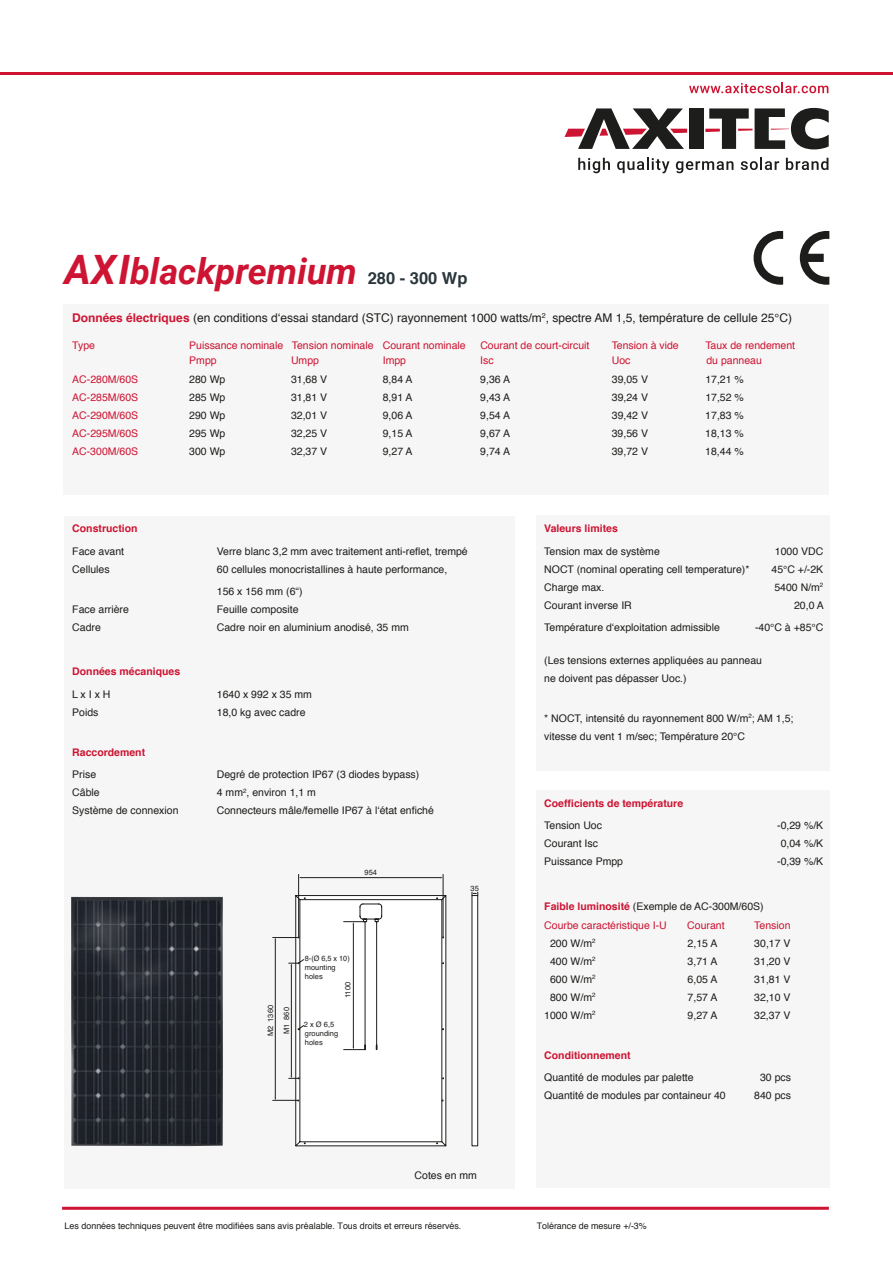
<style>
.page{position:relative;width:893px;height:1263px;background:#fff}
.page>*{position:absolute;margin:0;border:0;box-sizing:border-box;transform-origin:0 0}
.t1{font:italic 700 36px "Roboto";color:#cd1432}
.t2{font:12px "Helvetica";color:#1d1d1b}
.t3{font:10.5px/18px "Helvetica";color:#1d1d1b}
.t4{font:10.5px/19.2px "Helvetica";color:#cd1432}
.t5{font:700 10.5px "Helvetica";color:#cd1432}
.t6{font:9px "Helvetica";color:#1d1d1b}
.t7{font:7.5px/9px "Helvetica";color:#1d1d1b}
.s1{font-size:40.5px}
.s2{font-family:"Helvetica";font-style:normal;font-size:16.5px;color:#2a363b}
.s3{font-weight:700;color:#cd1432}
.s4{font-weight:700}
.s5{color:#1d1d1b}
</style>
<div class="page">
<div style="left:64px;top:516px;width:450px;height:672px;background:#f6f6f6"></div>
<div style="left:536px;top:790px;width:293px;height:398px;background:#f6f6f6"></div>
<div style="left:536px;top:516px;width:293px;height:255px;background:#f6f6f6"></div>
<svg style="left:754px;top:231px;width:29px;height:54px"></svg>
<svg style="left:800px;top:231px;width:29px;height:54px"></svg>
<hr style="left:62px;top:1207px;width:767px;height:3px;background:#cd1432">
<img style="left:71px;top:897px;width:152px;height:249px">
<svg style="left:472px;top:896px;width:6px;height:250px"></svg>
<svg style="left:472px;top:892px;width:6px;height:4px"></svg>
<hr style="left:301px;top:877px;width:139px;height:1px;background:#1d1d1b">
<hr style="left:443px;top:874px;width:1px;height:63px;background:#1d1d1b">
<hr style="left:298px;top:874px;width:1px;height:63px;background:#1d1d1b">
<svg style="left:273px;top:895px;width:173px;height:251px"></svg>
<div style="left:64px;top:304px;width:765px;height:191px;background:#f6f6f6"></div>
<div style="left:689px;top:108px;width:14px;height:41px;background:#1d1d1b"></div>
<svg style="left:564px;top:108px;width:123px;height:41px"></svg>
<svg style="left:705px;top:108px;width:124px;height:41px"></svg>
<svg style="left:578px;top:158px;width:32px;height:15px"></svg>
<svg style="left:617px;top:158px;width:52px;height:15px"></svg>
<svg style="left:676px;top:161px;width:57px;height:12px"></svg>
<svg style="left:741px;top:158px;width:38px;height:12px"></svg>
<svg style="left:786px;top:158px;width:42px;height:12px"></svg>
<svg style="left:689px;top:83px;width:139px;height:10px"></svg>
<hr style="left:0;top:72px;width:893px;height:3px;background:#cd1432">
<h1 class="t1" style="left:65px;top:246px;width:404px"><span class="s1">AXI</span>blackpremium <span class="s2">280 - 300 Wp</span></h1>
<p class="t2" style="left:72px;top:308px;width:721px"><span class="s3">Données électriques</span> (en conditions d‘essai standard (STC) rayonnement 1000 watts/m<sup>2</sup>, spectre AM 1,5, température de cellule 25°C)</p>
<p class="t4" style="left:72px;top:336px;width:24px">Type</p>
<p class="t4" style="left:189px;top:336px;width:278px">Puissance nominale Tension nominale Courant nominale</p>
<p class="t4" style="left:480px;top:336px;width:111px">Courant de court-circuit</p>
<p class="t4" style="left:612px;top:336px;width:69px">Tension à vide</p>
<p class="t4" style="left:705px;top:336px;width:91px">Taux de rendement</p>
<p class="t4" style="left:189px;top:351px;width:29px">Pmpp</p>
<p class="t4" style="left:291px;top:351px;width:30px">Umpp</p>
<p class="t4" style="left:383px;top:351px;width:25px">Impp</p>
<p class="t4" style="left:480px;top:351px;width:15px">Isc</p>
<p class="t4" style="left:612px;top:351px;width:20px">Uoc</p>
<p class="t4" style="left:706px;top:351px;width:57px">du panneau</p>
<p class="t4" style="left:72px;top:370px;width:67px">AC-280M/60S</p>
<p class="t3" style="left:189px;top:371px;width:38px">280 Wp</p>
<p class="t3" style="left:291px;top:371px;width:38px">31,68 V</p>
<p class="t3" style="left:383px;top:371px;width:31px">8,84 A</p>
<p class="t3" style="left:480px;top:371px;width:31px">9,36 A</p>
<p class="t3" style="left:612px;top:371px;width:38px">39,05 V</p>
<p class="t3" style="left:705px;top:371px;width:40px">17,21 %</p>
<p class="t4" style="left:72px;top:388px;width:67px">AC-285M/60S</p>
<p class="t3" style="left:189px;top:389px;width:38px">285 Wp</p>
<p class="t3" style="left:291px;top:389px;width:38px">31,81 V</p>
<p class="t3" style="left:383px;top:389px;width:31px">8,91 A</p>
<p class="t3" style="left:480px;top:389px;width:31px">9,43 A</p>
<p class="t3" style="left:612px;top:389px;width:38px">39,24 V</p>
<p class="t3" style="left:705px;top:389px;width:40px">17,52 %</p>
<p class="t4" style="left:72px;top:406px;width:67px">AC-290M/60S</p>
<p class="t3" style="left:189px;top:407px;width:38px">290 Wp</p>
<p class="t3" style="left:291px;top:407px;width:38px">32,01 V</p>
<p class="t3" style="left:383px;top:407px;width:31px">9,06 A</p>
<p class="t3" style="left:480px;top:407px;width:31px">9,54 A</p>
<p class="t3" style="left:612px;top:407px;width:38px">39,42 V</p>
<p class="t3" style="left:705px;top:407px;width:40px">17,83 %</p>
<p class="t4" style="left:72px;top:424px;width:67px">AC-295M/60S</p>
<p class="t3" style="left:189px;top:425px;width:38px">295 Wp</p>
<p class="t3" style="left:291px;top:425px;width:38px">32,25 V</p>
<p class="t3" style="left:383px;top:425px;width:31px">9,15 A</p>
<p class="t3" style="left:480px;top:425px;width:31px">9,67 A</p>
<p class="t3" style="left:612px;top:425px;width:38px">39,56 V</p>
<p class="t3" style="left:705px;top:425px;width:40px">18,13 %</p>
<p class="t4" style="left:72px;top:442px;width:67px">AC-300M/60S</p>
<p class="t3" style="left:189px;top:443px;width:38px">300 Wp</p>
<p class="t3" style="left:291px;top:443px;width:38px">32,37 V</p>
<p class="t3" style="left:383px;top:443px;width:31px">9,27 A</p>
<p class="t3" style="left:480px;top:443px;width:31px">9,74 A</p>
<p class="t3" style="left:612px;top:443px;width:38px">39,72 V</p>
<p class="t3" style="left:705px;top:443px;width:40px">18,44 %</p>
<p class="t5" style="left:72px;top:520px;width:67px">Construction</p>
<p class="t3" style="left:72px;top:542px;width:53px">Face avant</p>
<p class="t3" style="left:217px;top:542px;width:252px">Verre blanc 3,2 mm avec traitement anti-reflet, trempé</p>
<p class="t3" style="left:72px;top:560px;width:39px">Cellules</p>
<p class="t3" style="left:217px;top:558px;width:232px;line-height:22.2px">60 cellules monocristallines à haute performance,<br>156 x 156 mm (6“)</p>
<p class="t3" style="left:72px;top:600px;width:58px">Face arrière</p>
<p class="t3" style="left:217px;top:600px;width:83px">Feuille composite</p>
<p class="t3" style="left:72px;top:618px;width:30px">Cadre</p>
<p class="t3" style="left:217px;top:618px;width:193px">Cadre noir en aluminium anodisé, 35 mm</p>
<p class="t5" style="left:72px;top:663px;width:109px">Données mécaniques</p>
<p class="t3" style="left:72px;top:685px;width:40px">L x I x H</p>
<p class="t3" style="left:217px;top:685px;width:97px">1640 x 992 x 35 mm</p>
<p class="t3" style="left:72px;top:703px;width:28px">Poids</p>
<p class="t3" style="left:217px;top:703px;width:90px">18,0 kg avec cadre</p>
<p class="t5" style="left:72px;top:744px;width:74px">Raccordement</p>
<p class="t3" style="left:72px;top:766px;width:25px">Prise</p>
<p class="t3" style="left:217px;top:766px;width:204px">Degré de protection IP67 (3 diodes bypass)</p>
<p class="t3" style="left:72px;top:784px;width:29px">Câble</p>
<p class="t3" style="left:217px;top:784px;width:101px">4 mm<sup>2</sup>, environ 1,1 m</p>
<p class="t3" style="left:72px;top:802px;width:108px">Système de connexion</p>
<p class="t3" style="left:217px;top:802px;width:219px">Connecteurs mâle/femelle IP67 à l‘état enfiché</p>
<p class="t7" style="left:365px;top:868px;width:14px">954</p>
<p class="t7" style="left:266px;top:1036px;width:33px;rotate:-90deg">M2 1360</p>
<p class="t7" style="left:282px;top:1034px;width:29px;rotate:-90deg">M1 860</p>
<p class="t7" style="left:305px;top:954px;width:46px">8-(Ø 6,5 x 10)</p>
<p class="t7" style="left:305px;top:963px;width:32px">mounting holes</p>
<p class="t7" style="left:343px;top:998px;width:18px;rotate:-90deg">1100</p>
<p class="t7" style="left:304px;top:1020px;width:36px">2 x Ø 6,5 grounding holes</p>
<p class="t7" style="left:471px;top:884px;width:10px">35</p>
<p class="t3" style="left:415px;top:1166px;width:64px">Cotes en mm</p>
<p class="t5" style="left:544px;top:520px;width:75px">Valeurs limites</p>
<p class="t3" style="left:544px;top:542px;width:117px">Tension max de système</p>
<p class="t3" style="left:775px;top:542px;width:50px">1000 VDC</p>
<p class="t3" style="left:544px;top:560px;width:207px">NOCT (nominal operating cell temperature)*</p>
<p class="t3" style="left:771px;top:560px;width:53px">45°C +/-2K</p>
<p class="t3" style="left:544px;top:578px;width:62px">Charge max.</p>
<p class="t3" style="left:774px;top:578px;width:50px">5400 N/m<sup>2</sup></p>
<p class="t3" style="left:544px;top:596px;width:89px">Courant inverse IR</p>
<p class="t3" style="left:794px;top:596px;width:31px">20,0 A</p>
<p class="t3" style="left:544px;top:618px;width:177px">Température d‘exploitation admissible</p>
<p class="t3" style="left:755px;top:618px;width:70px">-40°C à +85°C</p>
<p class="t3" style="left:544px;top:651px;width:219px">(Les tensions externes appliquées au panneau ne doivent pas dépasser Uoc.)</p>
<p class="t3" style="left:544px;top:709px;width:251px">* NOCT, intensité du rayonnement 800 W/m<sup>2</sup>; AM 1,5; vitesse du vent 1 m/sec; Température 20°C</p>
<p class="t5" style="left:544px;top:795px;width:140px">Coefficients de température</p>
<p class="t3" style="left:544px;top:817px;width:59px">Tension Uoc</p>
<p class="t3" style="left:777px;top:817px;width:48px">-0,29 %/K</p>
<p class="t3" style="left:544px;top:835px;width:55px">Courant Isc</p>
<p class="t3" style="left:781px;top:835px;width:44px">0,04 %/K</p>
<p class="t3" style="left:544px;top:853px;width:80px">Puissance Pmpp</p>
<p class="t3" style="left:777px;top:853px;width:48px">-0,39 %/K</p>
<p class="t4" style="left:544px;top:897px;width:221px"><span class="s4">Faible luminosité</span> <span class="s5">(Exemple de AC-300M/60S)<br></span>Courbe caractéristique I-U</p>
<p class="t4" style="left:687px;top:916px;width:39px">Courant</p>
<p class="t4" style="left:754px;top:916px;width:38px">Tension</p>
<p class="t3" style="left:550px;top:934px;width:47px">200 W/m<sup>2</sup></p>
<p class="t3" style="left:688px;top:934px;width:31px">2,15 A</p>
<p class="t3" style="left:754px;top:934px;width:38px">30,17 V</p>
<p class="t3" style="left:550px;top:952px;width:47px">400 W/m<sup>2</sup></p>
<p class="t3" style="left:688px;top:952px;width:31px">3,71 A</p>
<p class="t3" style="left:754px;top:952px;width:38px">31,20 V</p>
<p class="t3" style="left:550px;top:970px;width:47px">600 W/m<sup>2</sup></p>
<p class="t3" style="left:688px;top:970px;width:31px">6,05 A</p>
<p class="t3" style="left:754px;top:970px;width:38px">31,81 V</p>
<p class="t3" style="left:550px;top:988px;width:47px">800 W/m<sup>2</sup></p>
<p class="t3" style="left:688px;top:988px;width:31px">7,57 A</p>
<p class="t3" style="left:754px;top:988px;width:38px">32,10 V</p>
<p class="t3" style="left:544px;top:1006px;width:53px">1000 W/m<sup>2</sup></p>
<p class="t3" style="left:688px;top:1006px;width:31px">9,27 A</p>
<p class="t3" style="left:754px;top:1006px;width:38px">32,37 V</p>
<p class="t5" style="left:544px;top:1047px;width:88px">Conditionnement</p>
<p class="t3" style="left:544px;top:1069px;width:151px">Quantité de modules par palette</p>
<p class="t3" style="left:760px;top:1069px;width:32px">30 pcs</p>
<p class="t3" style="left:544px;top:1087px;width:183px">Quantité de modules par containeur 40</p>
<p class="t3" style="left:754px;top:1087px;width:38px">840 pcs</p>
<p class="t6" style="left:65px;top:1218px;width:398px">Les données techniques peuvent être modifiées sans avis préalable. Tous droits et erreurs réservés.</p>
<p class="t6" style="left:537px;top:1219px;width:112px">Tolérance de mesure +/-3%</p>
</div>
